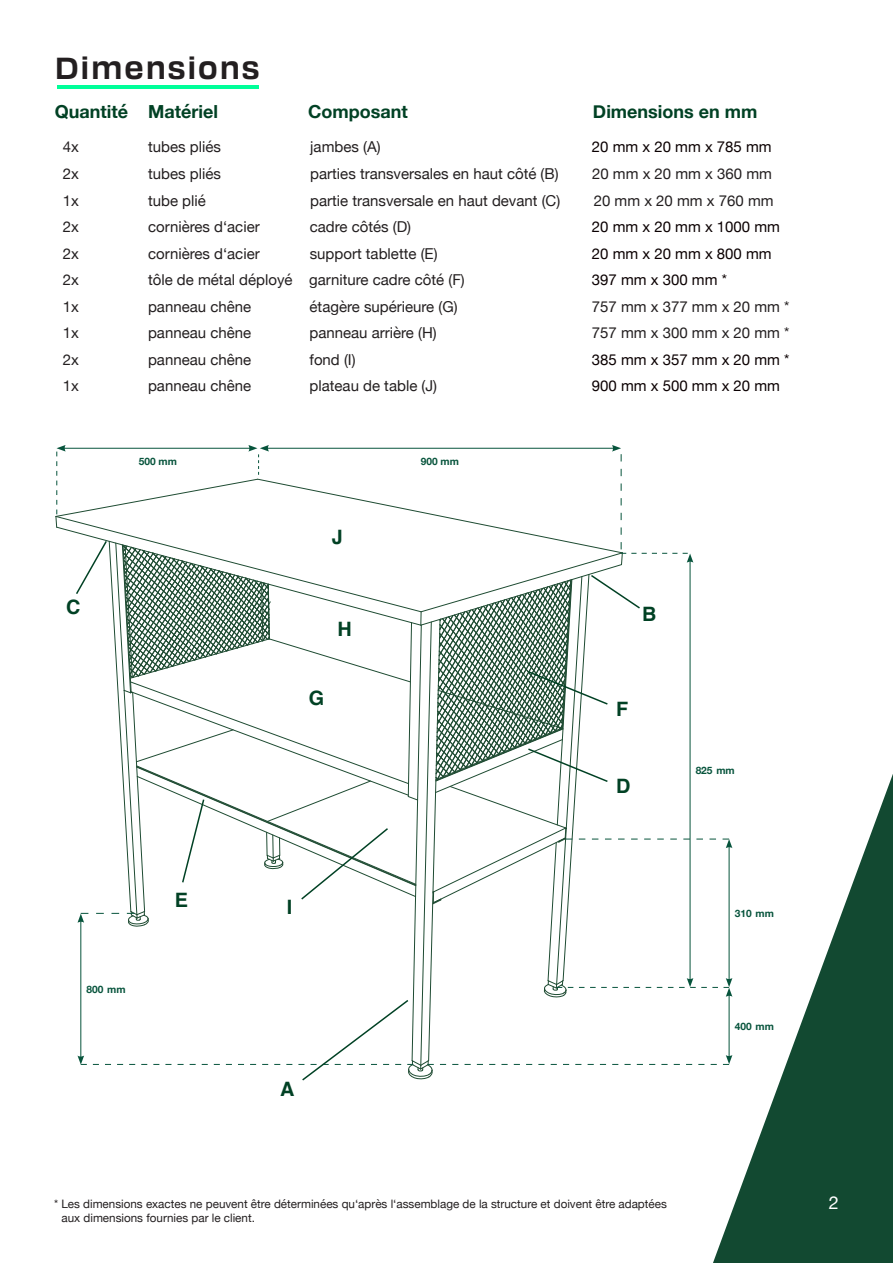
<style>
.page{position:relative;width:893px;height:1263px;background:#fff}
.page>*{position:absolute;margin:0;border:0;box-sizing:border-box;transform-origin:0 0}
.t1{font:700 30px "Transducer";letter-spacing:.06em;color:#231f20}
.t2{font:700 19.8px "Helvetica";color:#014124}
.t3{font:700 18px "Helvetica Neue";color:#014124}
.t4{font:18px "Helvetica Neue";color:#fff}
.t5{font:15px "Helvetica Neue";color:#231f20}
.t6{font:15px "Helvetica Neue";color:#0b0002}
.t7{font:11.7px/14px "Helvetica Neue";color:#231f20}
.t8{font:700 10.2px "Helvetica Neue Parkside";color:#07543c}
</style>
<div class="page">
<svg style="left:713px;top:774px;width:180px;height:489px;fill:#124931"></svg>
<hr style="left:57px;top:85px;width:202px;height:4px;background:#0f9">
<svg style="left:56px;top:445px;width:676px;height:637px"></svg>
<h1 class="t1" style="left:55px;top:46px;width:206px">Dimensions</h1>
<p class="t3" style="left:55px;top:97px;width:165px">Quantité Matériel</p>
<p class="t3" style="left:308px;top:97px;width:101px">Composant</p>
<p class="t3" style="left:593px;top:97px;width:166px">Dimensions en mm</p>
<p class="t5" style="left:63px;top:136px;width:18px">4x</p>
<p class="t5" style="left:148px;top:136px;width:74px">tubes pliés</p>
<p class="t5" style="left:310px;top:136px;width:72px">jambes (A)</p>
<p class="t6" style="left:592px;top:136px;width:181px">20 mm x 20 mm x 785 mm</p>
<p class="t5" style="left:63px;top:163px;width:18px">2x</p>
<p class="t5" style="left:148px;top:163px;width:74px">tubes pliés</p>
<p class="t5" style="left:310px;top:163px;width:250px">parties transversales en haut côté (B)</p>
<p class="t5" style="left:592px;top:163px;width:181px">20 mm x 20 mm x 360 mm</p>
<p class="t5" style="left:63px;top:189px;width:18px">1x</p>
<p class="t5" style="left:148px;top:189px;width:59px">tube plié</p>
<p class="t5" style="left:310px;top:189px;width:252px">partie transversale en haut devant (C)</p>
<p class="t5" style="left:594px;top:189px;width:181px">20 mm x 20 mm x 760 mm</p>
<p class="t5" style="left:63px;top:216px;width:18px">2x</p>
<p class="t5" style="left:148px;top:216px;width:113px">cornières d‘acier</p>
<p class="t5" style="left:310px;top:216px;width:103px">cadre côtés (D)</p>
<p class="t6" style="left:592px;top:216px;width:190px">20 mm x 20 mm x 1000 mm</p>
<p class="t5" style="left:63px;top:242px;width:18px">2x</p>
<p class="t5" style="left:148px;top:242px;width:113px">cornières d‘acier</p>
<p class="t5" style="left:310px;top:242px;width:129px">support tablette (E)</p>
<p class="t6" style="left:592px;top:242px;width:181px">20 mm x 20 mm x 800 mm</p>
<p class="t5" style="left:63px;top:269px;width:18px">2x</p>
<p class="t5" style="left:148px;top:269px;width:318px">tôle de métal déployé garniture cadre côté (F)</p>
<p class="t6" style="left:592px;top:269px;width:137px">397 mm x 300 mm *</p>
<p class="t5" style="left:63px;top:295px;width:18px">1x</p>
<p class="t5" style="left:148px;top:295px;width:105px">panneau chêne</p>
<p class="t5" style="left:310px;top:295px;width:150px">étagère supérieure (G)</p>
<p class="t5" style="left:592px;top:295px;width:199px">757 mm x 377 mm x 20 mm *</p>
<p class="t5" style="left:63px;top:322px;width:18px">1x</p>
<p class="t5" style="left:148px;top:322px;width:105px">panneau chêne</p>
<p class="t5" style="left:310px;top:322px;width:129px">panneau arrière (H)</p>
<p class="t5" style="left:592px;top:322px;width:199px">757 mm x 300 mm x 20 mm *</p>
<p class="t5" style="left:63px;top:348px;width:18px">2x</p>
<p class="t5" style="left:148px;top:348px;width:105px">panneau chêne</p>
<p class="t5" style="left:310px;top:348px;width:48px">fond (I)</p>
<p class="t6" style="left:592px;top:348px;width:199px">385 mm x 357 mm x 20 mm *</p>
<p class="t5" style="left:63px;top:375px;width:18px">1x</p>
<p class="t5" style="left:148px;top:375px;width:105px">panneau chêne</p>
<p class="t5" style="left:310px;top:375px;width:129px">plateau de table (J)</p>
<p class="t6" style="left:592px;top:375px;width:190px">900 mm x 500 mm x 20 mm</p>
<p class="t8" style="left:139px;top:455px;width:40px">500 mm</p>
<p class="t8" style="left:421px;top:455px;width:40px">900 mm</p>
<h2 class="t2" style="left:66px;top:591px;width:16px">C</h2>
<p class="t8" style="left:86px;top:983px;width:41px">800 mm</p>
<h2 class="t2" style="left:175px;top:884px;width:15px">E</h2>
<h2 class="t2" style="left:332px;top:521px;width:13px">J</h2>
<h2 class="t2" style="left:337px;top:613px;width:16px">H</h2>
<h2 class="t2" style="left:309px;top:682px;width:17px">G</h2>
<h2 class="t2" style="left:287px;top:891px;width:7px">I</h2>
<h2 class="t2" style="left:280px;top:1073px;width:16px">A</h2>
<h2 class="t2" style="left:642px;top:598px;width:16px">B</h2>
<h2 class="t2" style="left:616px;top:692px;width:14px">F</h2>
<h2 class="t2" style="left:616px;top:770px;width:16px">D</h2>
<p class="t8" style="left:696px;top:765px;width:41px">825 mm</p>
<p class="t8" style="left:735px;top:907px;width:41px">310 mm</p>
<p class="t8" style="left:735px;top:1020px;width:41px">400 mm</p>
<p class="t7" style="left:61px;top:1197px;width:607px;text-indent:-7px">* Les dimensions exactes ne peuvent être déterminées qu‘après l‘assemblage de la structure et doivent être adaptées aux dimensions fournies par le client.</p>
<p class="t4" style="left:829px;top:1189px;width:12px">2</p>
</div>
